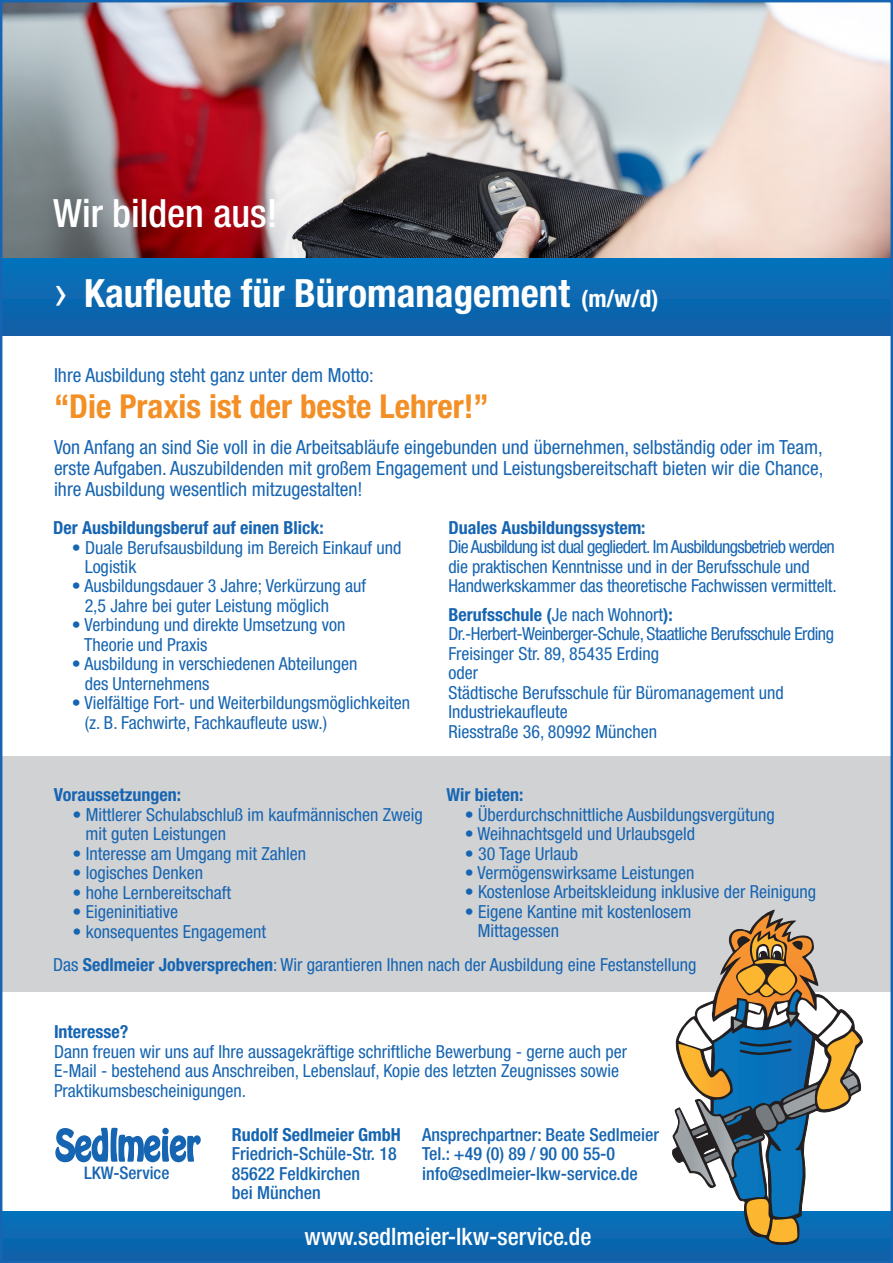
<style>
.page{position:relative;width:893px;height:1263px;background:#fff}
.page>*{position:absolute;margin:0;border:0;box-sizing:border-box;transform-origin:0 0}
.t1{font:700 condensed 39px "Helvetica Neue LT Std";color:#fff}
.t2{font:500 condensed 39px "Helvetica Neue LT Std";color:#fff}
.t3{font:700 condensed 33px "Helvetica Neue LT Std";color:#f48f25}
.t4{font:500 condensed 24px "Helvetica Neue LT Std";color:#fff}
.t5{font:condensed 19.5px/21px "Helvetica Neue LT Std";color:#1665b2;text-align:justify}
.t6{font:condensed 18px/19.5px "Helvetica Neue LT Std";color:#1665b2}
.t7{font:500 condensed 18px/19.5px "Helvetica Neue LT Std";color:#1665b2}
.t8{font:700 condensed 18px "Helvetica Neue LT Std";color:#1665b2}
.t9{font:500 condensed 17.4px "Helvetica Neue LT Std";color:#1665b2}
.s1{font-family:"Arial";font-weight:400;font-stretch:normal;font-size:43.5px}
.s2{font-size:24px}
.s3{font-weight:700}
</style>
<div class="page">
<div style="left:1px;top:756px;width:891px;height:236px;background:#d1d2d4"></div>
<img style="left:3px;top:3px;width:887px;height:254px">
<div style="left:2px;top:1212px;width:891px;height:51px;background:#0b67b0"></div>
<svg style="left:674px;top:915px;width:186px;height:327px"></svg>
<svg style="left:55px;top:1127px;width:146px;height:36px"></svg>
<div style="left:2px;top:258px;width:891px;height:78px;background:#0b68b1"></div>
<h1 class="t2" style="left:53px;top:190px;width:226px">Wir bilden aus!</h1>
<h1 class="t1" style="left:54px;top:270px;width:606px"><span class="s1">›</span> Kaufleute für Büromanagement <span class="s2">(m/w/d)</span></h1>
<p class="t5" style="left:54px;top:364px;width:321px">Ihre Ausbildung steht ganz unter dem Motto:</p>
<h2 class="t3" style="left:54px;top:386px;width:436px">“Die Praxis ist der beste Lehrer!”</h2>
<p class="t5" style="left:54px;top:436px;width:771px">Von Anfang an sind Sie voll in die Arbeitsabläufe eingebunden und übernehmen, selbständig oder im Team, erste Aufgaben. Auszubildenden mit großem Engagement und Leistungsbereitschaft bieten wir die Chance, ihre Ausbildung wesentlich mitzugestalten!</p>
<p class="t8" style="left:53px;top:517px;width:272px">Der Ausbildungsberuf auf einen Blick:</p>
<p class="t6" style="left:85px;top:537px;width:318px;text-indent:-13px">• Duale Berufsausbildung im Bereich Einkauf und<br>Logistik</p>
<p class="t6" style="left:85px;top:576px;width:283px;text-indent:-13px">• Ausbildungsdauer 3 Jahre; Verkürzung auf<br>2,5 Jahre bei guter Leistung möglich</p>
<p class="t6" style="left:84px;top:615px;width:263px;text-indent:-12px">• Verbindung und direkte Umsetzung von<br>Theorie und Praxis</p>
<p class="t6" style="left:85px;top:654px;width:274px;text-indent:-13px">• Ausbildung in verschiedenen Abteilungen des Unternehmens</p>
<p class="t6" style="left:85px;top:693px;width:327px;text-indent:-13px">• Vielfältige Fort- und Weiterbildungsmöglichkeiten (z. B. Fachwirte, Fachkaufleute usw.)</p>
<p class="t8" style="left:54px;top:784px;width:129px">Voraussetzungen:</p>
<p class="t6" style="left:85px;top:804px;width:339px;text-indent:-13px">• Mittlerer Schulabschluß im kaufmännischen Zweig mit guten Leistungen</p>
<p class="t6" style="left:72px;top:843px;width:235px">• Interesse am Umgang mit Zahlen</p>
<p class="t6" style="left:72px;top:863px;width:132px">• logisches Denken</p>
<p class="t6" style="left:72px;top:882px;width:160px">• hohe Lernbereitschaft</p>
<p class="t6" style="left:72px;top:902px;width:107px">• Eigeninitiative</p>
<p class="t6" style="left:72px;top:921px;width:195px">• konsequentes Engagement</p>
<p class="t8" style="left:448px;top:517px;width:199px">Duales Ausbildungssystem:</p>
<p class="t6" style="left:448px;top:537px;width:390px">Die Ausbildung ist dual gegliedert. Im Ausbildungsbetrieb werden die praktischen Kenntnisse und in der Berufsschule und<br>Handwerkskammer das theoretische Fachwissen vermittelt.</p>
<p class="t6" style="left:448px;top:605px;width:387px"><span class="s3">Berufsschule (</span>Je nach Wohnort<span class="s3">):<br></span>Dr.-Herbert-Weinberger-Schule, Staatliche Berufsschule Erding Freisinger Str. 89, 85435 Erding<br>oder<br>Städtische Berufsschule für Büromanagement und Industriekaufleute<br>Riesstraße 36, 80992 München</p>
<p class="t8" style="left:446px;top:784px;width:78px">Wir bieten:</p>
<p class="t6" style="left:465px;top:804px;width:311px">• Überdurchschnittliche Ausbildungsvergütung</p>
<p class="t6" style="left:465px;top:824px;width:232px">• Weihnachtsgeld und Urlaubsgeld</p>
<p class="t6" style="left:465px;top:843px;width:115px">• 30 Tage Urlaub</p>
<p class="t6" style="left:465px;top:863px;width:231px">• Vermögenswirksame Leistungen</p>
<p class="t6" style="left:465px;top:882px;width:353px">• Kostenlose Arbeitskleidung inklusive der Reinigung</p>
<p class="t6" style="left:478px;top:902px;width:215px;text-indent:-13px">• Eigene Kantine mit kostenlosem<br>Mittagessen</p>
<p class="t6" style="left:53px;top:955px;width:645px">Das <span class="s3">Sedlmeier Jobversprechen</span>: Wir garantieren Ihnen nach der Ausbildung eine Festanstellung</p>
<p class="t8" style="left:54px;top:1021px;width:76px">Interesse?</p>
<p class="t6" style="left:54px;top:1041px;width:575px">Dann freuen wir uns auf Ihre aussagekräftige schriftliche Bewerbung - gerne auch per<br>E-Mail - bestehend aus Anschreiben, Lebenslauf, Kopie des letzten Zeugnisses sowie<br>Praktikumsbescheinigungen.</p>
<p class="t8" style="left:232px;top:1123px;width:171px">Rudolf Sedlmeier GmbH</p>
<p class="t7" style="left:232px;top:1144px;width:167px">Friedrich-Schüle-Str. 18<br>85622 Feldkirchen<br>bei München</p>
<p class="t7" style="left:422px;top:1124px;width:239px">Ansprechpartner: Beate Sedlmeier<br>Tel.: +49 (0) 89 / 90 00 55-0</p>
<p class="t9" style="left:84px;top:1163px;width:87px">LKW-Service</p>
<p class="t7" style="left:422px;top:1163px;width:217px">info@sedlmeier-lkw-service.de</p>
<h3 class="t4" style="left:305px;top:1222px;width:288px">www.sedlmeier-lkw-service.de</h3>
</div>
